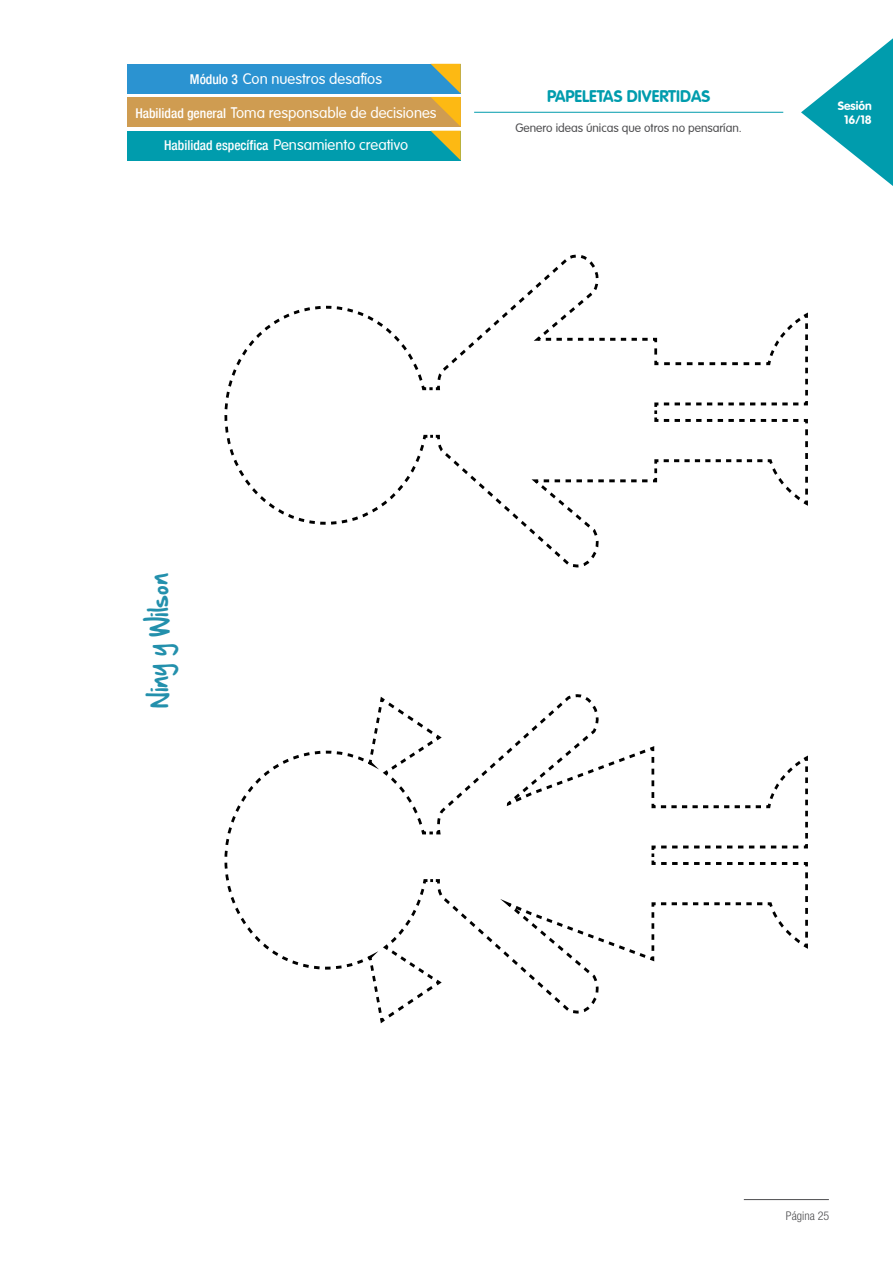
<style>
.page{position:relative;width:893px;height:1263px;background:#fff}
.page>*{position:absolute;margin:0;border:0;box-sizing:border-box;transform-origin:0 0}
.t1{font:22.5px "Hand Of Sean";color:#2390ac}
.t2{font:700 16.5px "VAG Rounded";color:#009cad}
.t3{font:300 15px "VAG Rounded";color:#fff}
.t4{font:500 condensed 13.5px "Helvetica Neue";color:#fff}
.t5{font:300 12px "VAG Rounded";color:#4d4d4f}
.t6{font:700 12px/13.5px "VAG Rounded";color:#fff;text-align:center}
.t7{font:300 condensed 12px "Helvetica Neue";color:#4d4d4f}
.s1{font-family:"Helvetica Neue";font-weight:500;font-stretch:condensed;font-size:13.5px}
.s2{font-family:"VAG Rounded";font-weight:300;font-stretch:normal;font-size:15px}
</style>
<div class="page">
<svg style="left:801px;top:38px;width:92px;height:148px"></svg>
<hr style="left:474px;top:112px;width:309px;height:1px;background:#009cad">
<div style="left:128px;top:64px;width:333px;height:30px;background:#2b93d1"></div>
<div style="left:128px;top:97px;width:333px;height:30px;background:#cf9c51"></div>
<div style="left:128px;top:131px;width:333px;height:29px;background:#009cad"></div>
<svg style="left:431px;top:64px;width:30px;height:96px"></svg>
<hr style="left:744px;top:1199px;width:85px;height:1px;background:#4d4d4f">
<svg style="left:224px;top:694px;width:584px;height:329px"></svg>
<svg style="left:224px;top:254px;width:584px;height:314px"></svg>
<p class="t3" style="left:190px;top:70px;width:194px"><span class="s1">Módulo 3</span> Con nuestros desafíos</p>
<p class="t3" style="left:135px;top:104px;width:303px"><span class="s1">Habilidad general</span> Toma responsable de decisiones</p>
<p class="t4" style="left:164px;top:137px;width:246px">Habilidad específica <span class="s2">Pensamiento creativo</span></p>
<p class="t2" style="left:547px;top:87px;width:165px">PAPELETAS DIVERTIDAS</p>
<p class="t5" style="left:515px;top:121px;width:228px">Genero ideas únicas que otros no pensarían.</p>
<p class="t6" style="left:838px;top:99px;width:36px">Sesión<br>16/18</p>
<h1 class="t1" style="left:138px;top:708px;width:136px;rotate:-90deg">Niny y Wilson</h1>
<p class="t7" style="left:786px;top:1209px;width:45px">Página 25</p>
</div>
